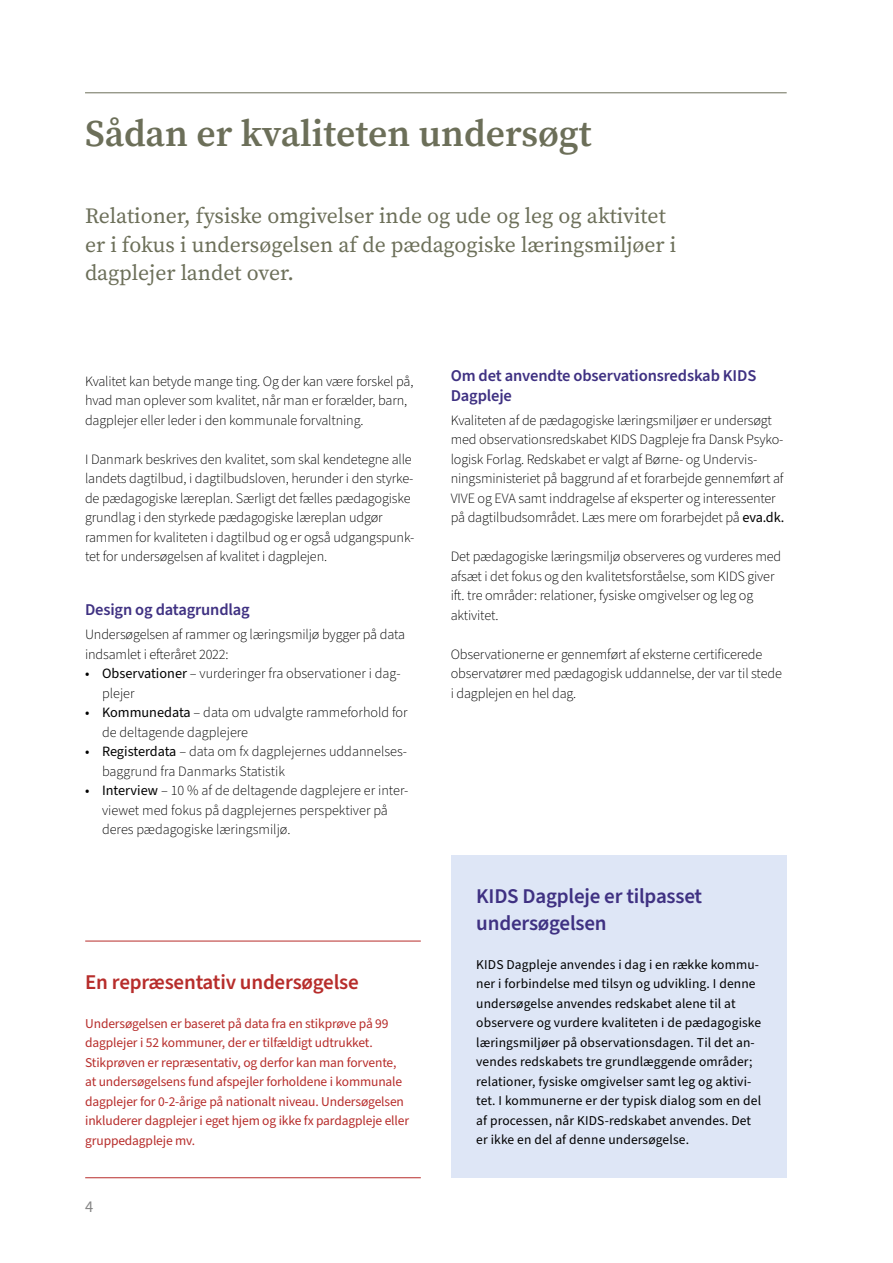
<style>
.page{position:relative;width:893px;height:1263px;background:#fff}
.page>*{position:absolute;margin:0;border:0;box-sizing:border-box;transform-origin:0 0}
._02_Rubrik{font:600 37.5px "Source Serif Pro";color:#6c6f59}
.MANCHET{font:21.75px/28.5px "Source Serif Pro";color:#6c6f59}
.BOX_RUBRIK{font:600 21px/27px "Source Sans Pro";letter-spacing:-.01em;color:#3f3182}
.BOX_RUBRIK-2{font:600 21px "Source Sans Pro";letter-spacing:-.01em;color:#b72d2b}
.MELLEM{font:600 16.5px/19.5px "Source Sans Pro";letter-spacing:-.01em;color:#3f3182}
.t1{font:16.5px "Source Sans Pro";color:#878787}
.BRØD{font:300 14.25px/19.5px "Source Sans Pro";letter-spacing:-.01em;color:#000}
.BRØD_INDRYK{font:300 14.25px/19.5px "Source Sans Pro";color:#000}
.BOX_BRØD{font:13.5px/19.5px "Source Sans Pro";letter-spacing:.01em;color:#000}
.BOX_BRØD-2{font:13.5px/19.5px "Source Sans Pro";letter-spacing:-.01em;color:#b72d2b}
.s1{font-weight:400}
</style>
<div class="page">
<hr style="left:85px;top:93px;width:702px;height:1px;background:#6c6f59">
<div style="left:451px;top:855px;width:336px;height:323px;background:#dee6f6"></div>
<hr style="left:85px;top:941px;width:336px;height:1px;background:#b72d2b">
<hr style="left:85px;top:1177px;width:336px;height:1px;background:#b72d2b">
<h2 class="_02_Rubrik" style="left:85px;top:108px;width:508px">Sådan er kvaliteten undersøgt</h2>
<p class="MANCHET" style="left:85px;top:202px;width:593px">Relationer, fysiske omgivelser inde og ude og leg og aktivitet er i fokus i undersøgelsen af de pædagogiske læringsmiljøer i dagplejer landet over.</p>
<p class="BRØD" style="left:85px;top:371px;width:330px">Kvalitet kan betyde mange ting. Og der kan være forskel på, hvad man oplever som kvalitet, når man er forælder, barn, dagplejer eller leder i den kommunale forvaltning.</p>
<p class="BRØD" style="left:85px;top:449px;width:331px">I Danmark beskrives den kvalitet, som skal kendetegne alle landets dagtilbud, i dagtilbudsloven, herunder i den styrke&shy;de pædagogiske læreplan. Særligt det fælles pædagogiske grundlag i den styrkede pædagogiske læreplan udgør rammen for kvaliteten i dagtilbud og er også udgangspunk&shy;tet for undersøgelsen af kvalitet i dagplejen.</p>
<p class="MELLEM" style="left:85px;top:600px;width:166px">Design og datagrundlag</p>
<p class="BRØD" style="left:85px;top:625px;width:321px">Undersøgelsen af rammer og læringsmiljø bygger på data indsamlet i efteråret 2022:</p>
<p class="BRØD_INDRYK" style="left:102px;top:664px;width:299px;text-indent:-17px"><span class="s1">• Observationer</span> – vurderinger fra observationer i dag&shy;plejer</p>
<p class="BRØD_INDRYK" style="left:102px;top:703px;width:307px;text-indent:-17px"><span class="s1">• Kommunedata</span> – data om udvalgte rammeforhold for de deltagende dagplejere</p>
<p class="BRØD_INDRYK" style="left:102px;top:742px;width:307px;text-indent:-17px"><span class="s1">• Registerdata</span> – data om fx dagplejernes uddannelses&shy;baggrund fra Danmarks Statistik</p>
<p class="BRØD_INDRYK" style="left:102px;top:781px;width:308px;text-indent:-17px"><span class="s1">• Interview</span> – 10 % af de deltagende dagplejere er inter&shy;viewet med fokus på dagplejernes perspektiver på deres pædagogiske læringsmiljø.</p>
<p class="BOX_RUBRIK-2" style="left:85px;top:968px;width:275px">En repræsentativ undersøgelse</p>
<p class="BOX_BRØD-2" style="left:85px;top:1014px;width:325px">Undersøgelsen er baseret på data fra en stikprøve på 99 dagplejer i 52 kommuner, der er tilfældigt udtrukket.<br>Stikprøven er repræsentativ, og derfor kan man forvente, at undersøgelsens fund afspejler forholdene i kommunale dagplejer for 0-2-årige på nationalt niveau. Undersøgelsen inkluderer dagplejer i eget hjem og ikke fx pardagpleje eller gruppedagpleje mv.</p>
<p class="t1" style="left:85px;top:1195px;width:10px">4</p>
<p class="MELLEM" style="left:451px;top:366px;width:307px">Om det anvendte observationsredskab KIDS<br>Dagpleje</p>
<p class="BRØD" style="left:451px;top:410px;width:335px">Kvaliteten af de pædagogiske læringsmiljøer er undersøgt med observationsredskabet KIDS Dagpleje fra Dansk Psyko&shy;logisk Forlag. Redskabet er valgt af Børne- og Undervis&shy;ningsministeriet på baggrund af et forarbejde gennemført af VIVE og EVA samt inddragelse af eksperter og interessenter på dagtilbudsområdet. Læs mere om forarbejdet på <span class="s1">eva.dk.</span></p>
<p class="BRØD" style="left:451px;top:547px;width:332px">Det pædagogiske læringsmiljø observeres og vurderes med afsæt i det fokus og den kvalitetsforståelse, som KIDS giver ift. tre områder: relationer, fysiske omgivelser og leg og aktivitet.</p>
<p class="BRØD" style="left:451px;top:644px;width:333px">Observationerne er gennemført af eksterne certificerede observatører med pædagogisk uddannelse, der var til stede i dagplejen en hel dag.</p>
<p class="BOX_RUBRIK" style="left:476px;top:883px;width:227px">KIDS Dagpleje er tilpasset undersøgelsen</p>
<p class="BOX_BRØD" style="left:476px;top:955px;width:286px">KIDS Dagpleje anvendes i dag i en række kommu&shy;ner i forbindelse med tilsyn og udvikling. I denne undersøgelse anvendes redskabet alene til at observere og vurdere kvaliteten i de pædagogiske læringsmiljøer på observationsdagen. Til det an&shy;vendes redskabets tre grundlæggende områder; relationer, fysiske omgivelser samt leg og aktivi&shy;tet. I kommunerne er der typisk dialog som en del af processen, når KIDS-redskabet anvendes. Det er ikke en del af denne undersøgelse.</p>
</div>
